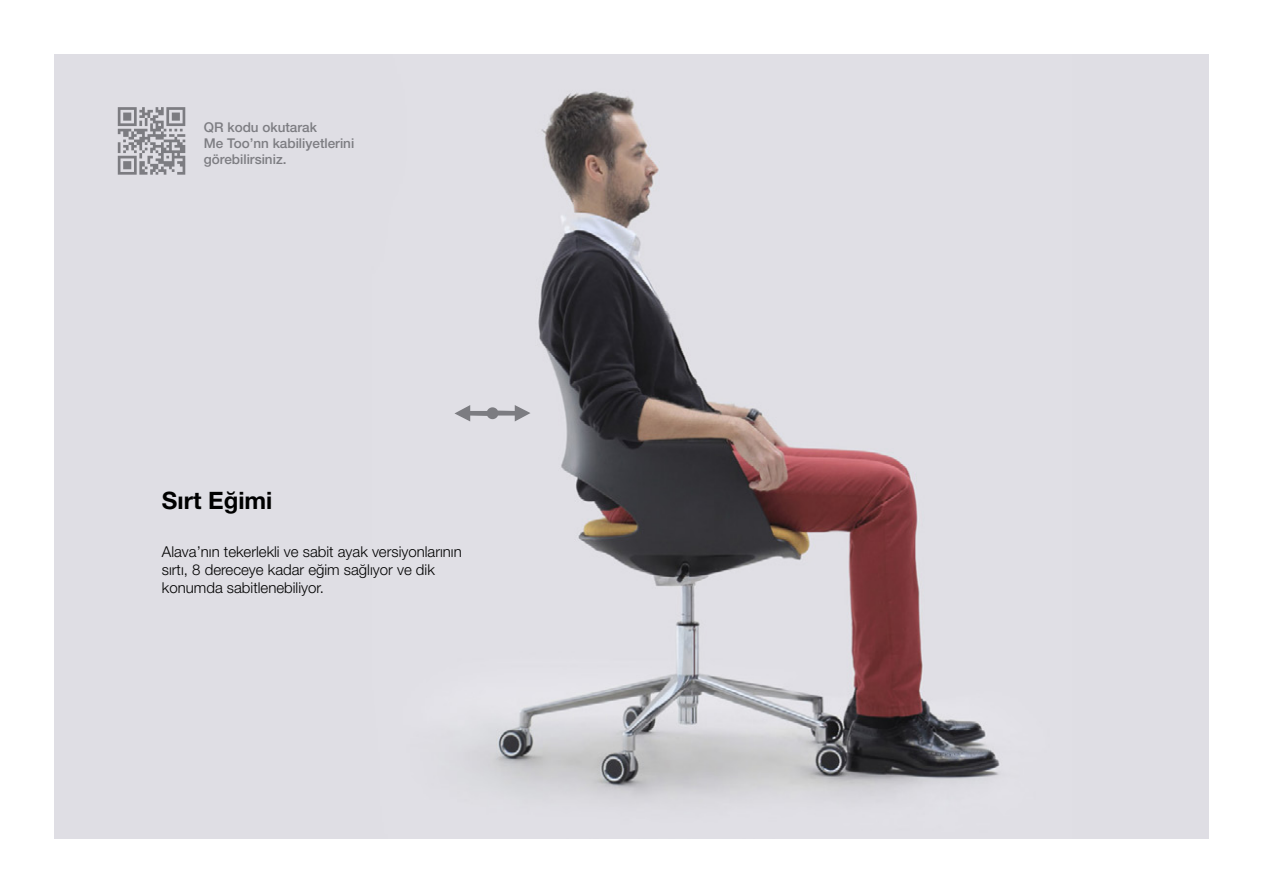
<style>
.page{position:relative;width:1263px;height:893px;background:#fff}
.page>*{position:absolute;margin:0;border:0;box-sizing:border-box;transform-origin:0 0}
.t1{font:700 24px "Helvetica Neue LT Pro";color:#000}
.t2{font:300 15px/18px "Helvetica Neue LT Pro";color:#000}
.t3{font:500 13.5px/16.2px "Helvetica Neue LT Pro";color:#7d7d82}
</style>
<div class="page">
<img style="left:54px;top:54px;width:1155px;height:785px">
<svg style="left:454px;top:405px;width:76px;height:16px"></svg>
<svg style="left:118px;top:107px;width:67px;height:68px;background:#abaab0"></svg>
<p class="t3" style="left:204px;top:119px;width:152px">QR kodu okutarak<br>Me Too’nn kabiliyetlerini görebilirsiniz.</p>
<h1 class="t1" style="left:162px;top:485px;width:112px">Sırt Eğimi</h1>
<p class="t2" style="left:162px;top:542px;width:301px">Alava’nın tekerlekli ve sabit ayak versiyonlarının sırtı, 8 dereceye kadar eğim sağlıyor ve dik konumda sabitlenebiliyor.</p>
</div>
